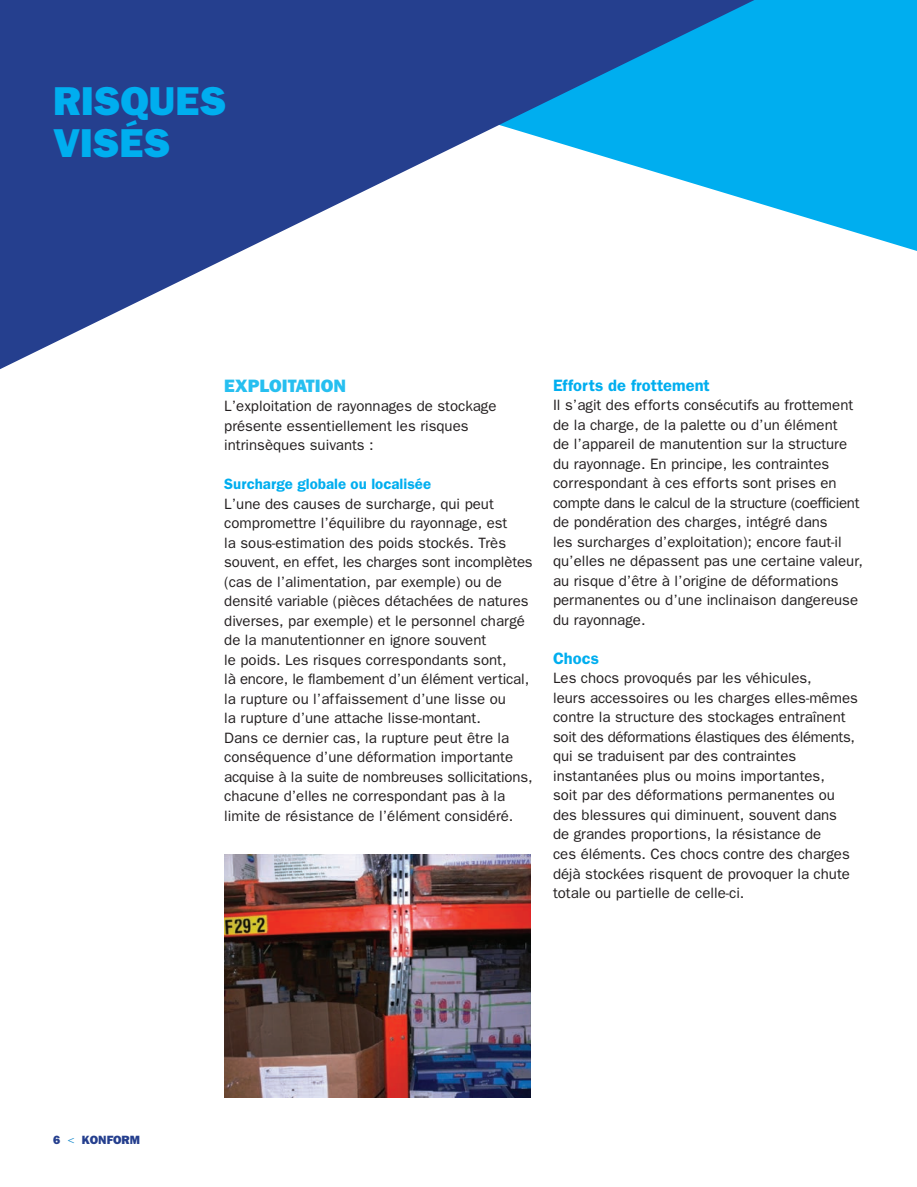
<style>
.page{position:relative;width:917px;height:1187px;background:#fff}
.page>*{position:absolute;margin:0;border:0;box-sizing:border-box;transform-origin:0 0}
.t1{font:800 40.5px/42px "Franklin Gothic";color:#00aeef}
.t2{font:800 18px "Franklin Gothic";color:#26bff0}
.t3{font:600 16.5px "Franklin Gothic";color:#00aeef}
.t4{font:15px/19.5px "Franklin Gothic";color:#231f20}
.t5{font:600 15px "Franklin Gothic";color:#00aeef}
.t6{font:800 12px "Franklin Gothic";color:#253f8e}
.s1{font-weight:400;color:#1d8ccc}
</style>
<div class="page">
<svg style="left:783px;top:0;width:133px;height:251px;background:#14b4f0"></svg>
<svg style="left:0;top:0;width:783px;height:370px"></svg>
<img style="left:224px;top:854px;width:306px;height:243px">
<h1 class="t1" style="left:53px;top:79px;width:175px">RISQUES<br>VISÉS</h1>
<p class="t2" style="left:224px;top:375px;width:123px">EXPLOITATION</p>
<p class="t4" style="left:224px;top:396px;width:274px">L’exploitation de rayonnages de stockage présente essentiellement les risques intrinsèques suivants :</p>
<p class="t5" style="left:224px;top:475px;width:208px">Surcharge globale ou localisée</p>
<p class="t4" style="left:224px;top:493px;width:310px">L’une des causes de surcharge, qui peut compromettre l’équilibre du rayonnage, est<br>la sous-estimation des poids stockés. Très souvent, en effet, les charges sont incomplètes (cas de l’alimentation, par exemple) ou de densité variable (pièces détachées de natures diverses, par exemple) et le personnel chargé de la manutentionner en ignore souvent<br>le poids. Les risques correspondants sont,<br>là encore, le flambement d’un élément vertical, la rupture ou l’affaissement d’une lisse ou<br>la rupture d’une attache lisse-montant.<br>Dans ce dernier cas, la rupture peut être la conséquence d’une déformation importante acquise à la suite de nombreuses sollicitations, chacune d’elles ne correspondant pas à la limite de résistance de l’élément considéré.</p>
<p class="t3" style="left:553px;top:375px;width:158px">Efforts de frottement</p>
<p class="t4" style="left:553px;top:395px;width:311px">Il s’agit des efforts consécutifs au frottement de la charge, de la palette ou d’un élément<br>de l’appareil de manutention sur la structure du rayonnage. En principe, les contraintes correspondant à ces efforts sont prises en compte dans le calcul de la structure (coefficient de pondération des charges, intégré dans<br>les surcharges d’exploitation); encore faut-il qu’elles ne dépassent pas une certaine valeur, au risque d’être à l’origine de déformations permanentes ou d’une inclinaison dangereuse du rayonnage.</p>
<p class="t3" style="left:553px;top:648px;width:47px">Chocs</p>
<p class="t4" style="left:553px;top:668px;width:306px">Les chocs provoqués par les véhicules,<br>leurs accessoires ou les charges elles-mêmes contre la structure des stockages entraînent soit des déformations élastiques des éléments, qui se traduisent par des contraintes instantanées plus ou moins importantes,<br>soit par des déformations permanentes ou des blessures qui diminuent, souvent dans<br>de grandes proportions, la résistance de<br>ces éléments. Ces chocs contre des charges déjà stockées risquent de provoquer la chute totale ou partielle de celle-ci.</p>
<p class="t6" style="left:53px;top:1132px;width:88px">6 <span class="s1">&lt;</span> KONFORM</p>
</div>
